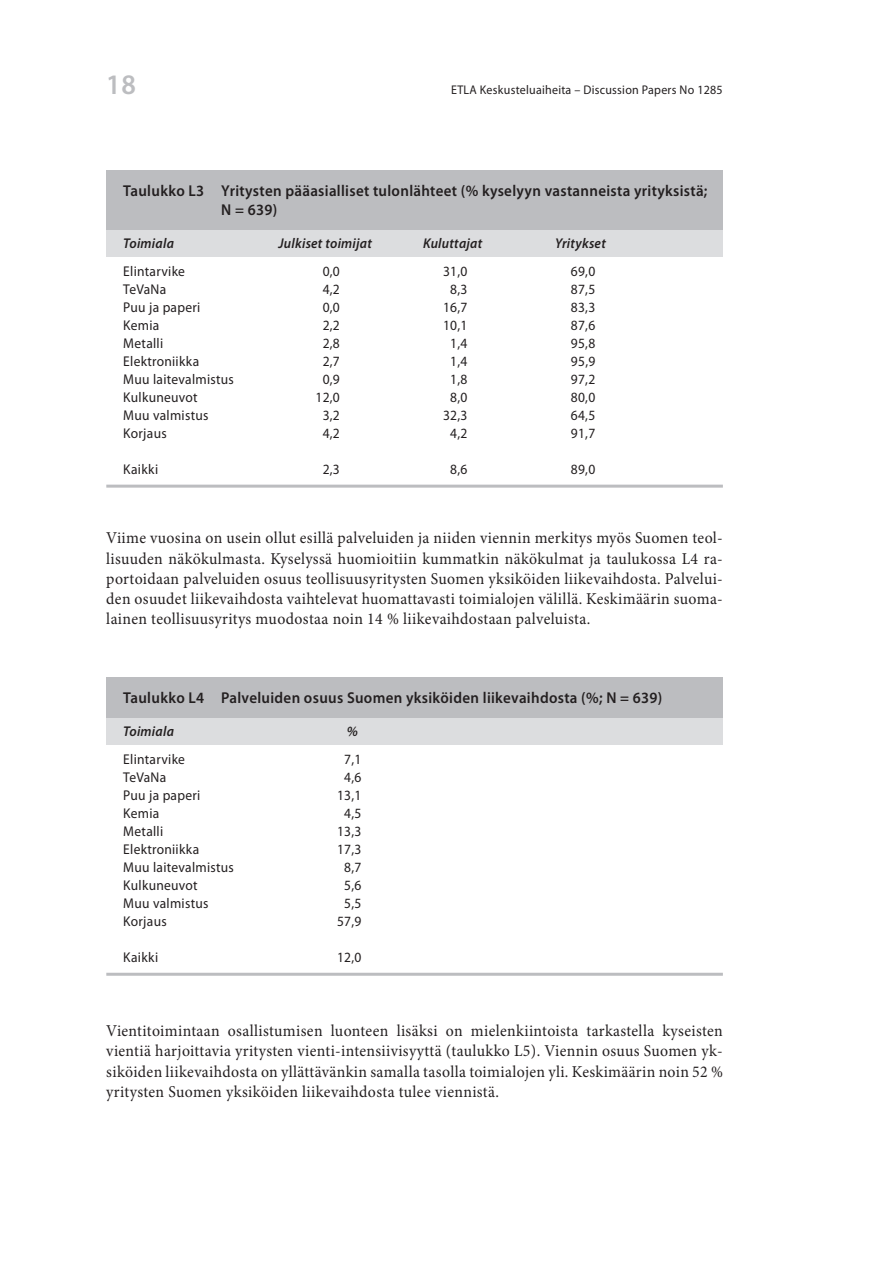
<style>
.page{position:relative;width:893px;height:1263px;background:#fff}
.page>*{position:absolute;margin:0;border:0;box-sizing:border-box;transform-origin:0 0}
.t1{font:600 28.35px "Myriad Pro";color:#bcbdc0;scale:.95 1}
.leipäteksti{font:16.5px/20.2px "Minion Pro";letter-spacing:.025em;color:#231f20;text-align:justify;scale:.95 1}
.taulukko__otsikko{font:600 15.75px/19.5px "Myriad Pro";letter-spacing:.02em;color:#231f20;scale:.95 1}
.taulukko__teksti{font:14.1px "Myriad Pro";letter-spacing:.02em;color:#231f20;scale:.95 1}
.taulukko__teksti-2{font:italic 600 14.1px "Myriad Pro";letter-spacing:.02em;color:#231f20;scale:.95 1}
.t2{font:12.6px "Myriad Pro";letter-spacing:.02em;color:#231f20;scale:.95 1}
</style>
<div class="page">
<hr style="left:106px;top:485px;width:617px;height:3px;background:#bcbdc0">
<div style="left:106px;top:228px;width:617px;height:29px;background:#dcdddf"></div>
<div style="left:106px;top:170px;width:617px;height:60px;background:#bcbdc0"></div>
<hr style="left:106px;top:973px;width:617px;height:3px;background:#bcbdc0">
<div style="left:106px;top:716px;width:617px;height:29px;background:#dcdddf"></div>
<div style="left:106px;top:678px;width:617px;height:40px;background:#bcbdc0"></div>
<h1 class="t1" style="left:106px;top:67px;width:33px">18</h1>
<p class="t2" style="left:451px;top:82px;width:288px">ETLA Keskusteluaiheita – Discussion Papers No 1285</p>
<p class="taulukko__otsikko" style="left:221px;top:180px;width:513px;text-indent:-98px">Taulukko L3 Yritysten pääasialliset tulonlähteet (% kyselyyn vastanneista yrityksistä;<br>N = 639)</p>
<p class="taulukko__teksti-2" style="left:123px;top:234px;width:55px">Toimiala</p>
<p class="taulukko__teksti-2" style="left:278px;top:234px;width:100px">Julkiset toimijat</p>
<p class="taulukko__teksti-2" style="left:423px;top:234px;width:64px">Kuluttajat</p>
<p class="taulukko__teksti-2" style="left:555px;top:234px;width:55px">Yritykset</p>
<p class="taulukko__teksti" style="left:123px;top:262px;width:66px">Elintarvike</p>
<p class="taulukko__teksti" style="left:323px;top:262px;width:20px">0,0</p>
<p class="taulukko__teksti" style="left:443px;top:262px;width:27px">31,0</p>
<p class="taulukko__teksti" style="left:571px;top:262px;width:27px">69,0</p>
<p class="taulukko__teksti" style="left:123px;top:280px;width:47px">TeVaNa</p>
<p class="taulukko__teksti" style="left:323px;top:280px;width:20px">4,2</p>
<p class="taulukko__teksti" style="left:450px;top:280px;width:20px">8,3</p>
<p class="taulukko__teksti" style="left:571px;top:280px;width:27px">87,5</p>
<p class="taulukko__teksti" style="left:123px;top:298px;width:83px">Puu ja paperi</p>
<p class="taulukko__teksti" style="left:323px;top:298px;width:20px">0,0</p>
<p class="taulukko__teksti" style="left:443px;top:298px;width:27px">16,7</p>
<p class="taulukko__teksti" style="left:571px;top:298px;width:27px">83,3</p>
<p class="taulukko__teksti" style="left:123px;top:316px;width:40px">Kemia</p>
<p class="taulukko__teksti" style="left:323px;top:316px;width:20px">2,2</p>
<p class="taulukko__teksti" style="left:443px;top:316px;width:27px">10,1</p>
<p class="taulukko__teksti" style="left:571px;top:316px;width:27px">87,6</p>
<p class="taulukko__teksti" style="left:123px;top:334px;width:44px">Metalli</p>
<p class="taulukko__teksti" style="left:323px;top:334px;width:20px">2,8</p>
<p class="taulukko__teksti" style="left:450px;top:334px;width:20px">1,4</p>
<p class="taulukko__teksti" style="left:571px;top:334px;width:27px">95,8</p>
<p class="taulukko__teksti" style="left:123px;top:352px;width:81px">Elektroniikka</p>
<p class="taulukko__teksti" style="left:323px;top:352px;width:20px">2,7</p>
<p class="taulukko__teksti" style="left:450px;top:352px;width:20px">1,4</p>
<p class="taulukko__teksti" style="left:571px;top:352px;width:27px">95,9</p>
<p class="taulukko__teksti" style="left:123px;top:370px;width:118px">Muu laitevalmistus</p>
<p class="taulukko__teksti" style="left:323px;top:370px;width:20px">0,9</p>
<p class="taulukko__teksti" style="left:450px;top:370px;width:20px">1,8</p>
<p class="taulukko__teksti" style="left:571px;top:370px;width:27px">97,2</p>
<p class="taulukko__teksti" style="left:123px;top:388px;width:80px">Kulkuneuvot</p>
<p class="taulukko__teksti" style="left:315px;top:388px;width:27px">12,0</p>
<p class="taulukko__teksti" style="left:450px;top:388px;width:20px">8,0</p>
<p class="taulukko__teksti" style="left:571px;top:388px;width:27px">80,0</p>
<p class="taulukko__teksti" style="left:123px;top:406px;width:91px">Muu valmistus</p>
<p class="taulukko__teksti" style="left:323px;top:406px;width:20px">3,2</p>
<p class="taulukko__teksti" style="left:443px;top:406px;width:27px">32,3</p>
<p class="taulukko__teksti" style="left:571px;top:406px;width:27px">64,5</p>
<p class="taulukko__teksti" style="left:123px;top:424px;width:47px">Korjaus</p>
<p class="taulukko__teksti" style="left:323px;top:424px;width:20px">4,2</p>
<p class="taulukko__teksti" style="left:450px;top:424px;width:20px">4,2</p>
<p class="taulukko__teksti" style="left:571px;top:424px;width:27px">91,7</p>
<p class="taulukko__teksti" style="left:123px;top:460px;width:38px">Kaikki</p>
<p class="taulukko__teksti" style="left:323px;top:460px;width:20px">2,3</p>
<p class="taulukko__teksti" style="left:450px;top:460px;width:20px">8,6</p>
<p class="taulukko__teksti" style="left:571px;top:460px;width:27px">89,0</p>
<p class="leipäteksti" style="left:106px;top:528px;width:650px">Viime vuosina on usein ollut esillä palveluiden ja niiden viennin merkitys myös Suomen teol&shy;lisuuden näkökulmasta. Kyselyssä huomioitiin kummatkin näkökulmat ja taulukossa L4 ra&shy;portoidaan palveluiden osuus teollisuusyritysten Suomen yksiköiden liikevaihdosta. Palvelui&shy;den osuudet liikevaihdosta vaihtelevat huomattavasti toimialojen välillä. Keskimäärin suoma&shy;lainen teollisuusyritys muodostaa noin 14 % liikevaihdostaan palveluista.</p>
<p class="taulukko__otsikko" style="left:123px;top:688px;width:569px">Taulukko L4 Palveluiden osuus Suomen yksiköiden liikevaihdosta (%; N = 639)</p>
<p class="taulukko__teksti-2" style="left:123px;top:722px;width:55px">Toimiala</p>
<p class="taulukko__teksti-2" style="left:347px;top:722px;width:13px">%</p>
<p class="taulukko__teksti" style="left:123px;top:750px;width:66px">Elintarvike</p>
<p class="taulukko__teksti" style="left:344px;top:750px;width:20px">7,1</p>
<p class="taulukko__teksti" style="left:123px;top:768px;width:47px">TeVaNa</p>
<p class="taulukko__teksti" style="left:344px;top:768px;width:20px">4,6</p>
<p class="taulukko__teksti" style="left:123px;top:786px;width:83px">Puu ja paperi</p>
<p class="taulukko__teksti" style="left:337px;top:786px;width:27px">13,1</p>
<p class="taulukko__teksti" style="left:123px;top:804px;width:40px">Kemia</p>
<p class="taulukko__teksti" style="left:344px;top:804px;width:20px">4,5</p>
<p class="taulukko__teksti" style="left:123px;top:822px;width:44px">Metalli</p>
<p class="taulukko__teksti" style="left:337px;top:822px;width:27px">13,3</p>
<p class="taulukko__teksti" style="left:123px;top:840px;width:81px">Elektroniikka</p>
<p class="taulukko__teksti" style="left:337px;top:840px;width:27px">17,3</p>
<p class="taulukko__teksti" style="left:123px;top:858px;width:118px">Muu laitevalmistus</p>
<p class="taulukko__teksti" style="left:344px;top:858px;width:20px">8,7</p>
<p class="taulukko__teksti" style="left:123px;top:876px;width:80px">Kulkuneuvot</p>
<p class="taulukko__teksti" style="left:344px;top:876px;width:20px">5,6</p>
<p class="taulukko__teksti" style="left:123px;top:894px;width:91px">Muu valmistus</p>
<p class="taulukko__teksti" style="left:344px;top:894px;width:20px">5,5</p>
<p class="taulukko__teksti" style="left:123px;top:912px;width:47px">Korjaus</p>
<p class="taulukko__teksti" style="left:337px;top:912px;width:27px">57,9</p>
<p class="taulukko__teksti" style="left:123px;top:948px;width:38px">Kaikki</p>
<p class="taulukko__teksti" style="left:337px;top:948px;width:27px">12,0</p>
<p class="leipäteksti" style="left:106px;top:1021px;width:650px">Vientitoimintaan osallistumisen luonteen lisäksi on mielenkiintoista tarkastella kyseisten vientiä harjoittavia yritysten vienti-intensiivisyyttä (taulukko L5). Viennin osuus Suomen yk&shy;siköiden liikevaihdosta on yllättävänkin samalla tasolla toimialojen yli. Keskimäärin noin 52 % yritysten Suomen yksiköiden liikevaihdosta tulee viennistä.</p>
</div>
